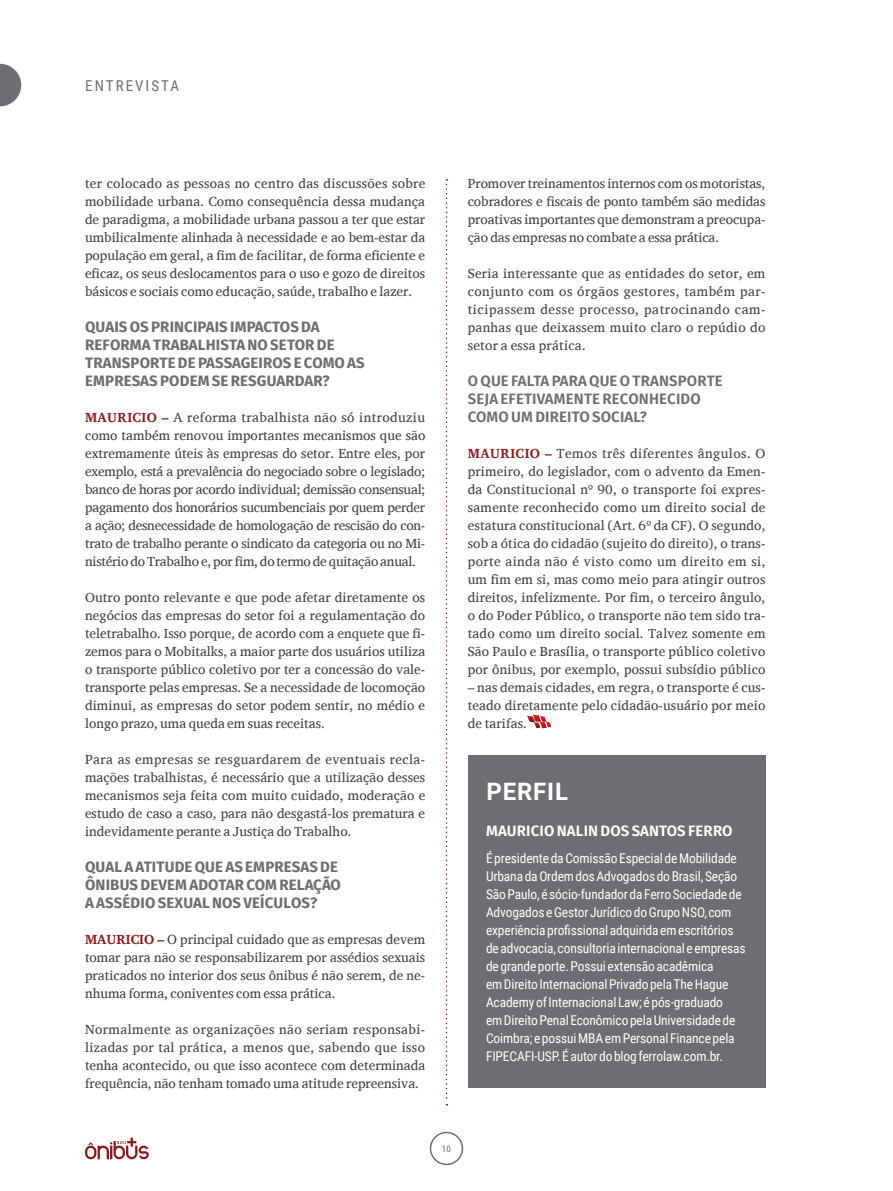
<style>
.page{position:relative;width:893px;height:1191px;background:#fff}
.page>*{position:absolute;margin:0;border:0;box-sizing:border-box;transform-origin:0 0}
.t1{font:700 24px "Roboto";letter-spacing:.035em;color:#fff}
.t2{font:700 15px/18px "Fira Sans";letter-spacing:.01em;color:#6d6e71}
.t3{font:600 15px/18px "Fira Sans";letter-spacing:.01em;color:#6d6e71}
.t4{font:600 15px "Fira Sans";letter-spacing:.01em;color:#fff}
.t5{font:15px "Roboto Condensed";letter-spacing:.135em;color:#6d6e71}
.t6{font:13.5px/18px "Charis SIL";color:#414042;text-align:justify}
.t7{font:13.5px/18px "Roboto Condensed";letter-spacing:-.01em;color:#fff}
.t8{font:9px "Roboto Condensed";color:#6d6e71}
.s1{font-weight:700;color:#891a1c}
</style>
<div class="page">
<svg style="left:446px;top:179px;width:1px;height:926px"></svg>
<div style="left:468px;top:755px;width:297px;height:332px;background:#6d6e71"></div>
<svg style="left:527px;top:714px;width:24px;height:14px"></svg>
<svg style="left:0;top:64px;width:21px;height:42px"></svg>
<svg style="left:85px;top:1137px;width:64px;height:22px"></svg>
<div style="left:430px;top:1131px;width:33px;height:34px;border:2px solid #6d6e71;border-radius:50%"></div>
<p class="t5" style="left:85px;top:75px;width:95px">ENTREVISTA</p>
<p class="t6" style="left:85px;top:174px;width:342px">ter colocado as pessoas no centro das discussões sobre mobilidade urbana. Como consequência dessa mudança de paradigma, a mobilidade urbana passou a ter que estar umbilicalmente alinhada à necessidade e ao bem-estar da população em geral, a fim de facilitar, de forma eficiente e eficaz, os seus deslocamentos para o uso e gozo de direitos básicos e sociais como educação, saúde, trabalho e lazer.</p>
<p class="t2" style="left:85px;top:318px;width:281px">QUAIS OS PRINCIPAIS IMPACTOS DA<br>REFORMA TRABALHISTA NO SETOR DE<br>TRANSPORTE DE PASSAGEIROS E COMO AS<br>EMPRESAS PODEM SE RESGUARDAR?</p>
<p class="t6" style="left:85px;top:408px;width:342px"><span class="s1">MAURICIO –</span> A reforma trabalhista não só introduziu como também renovou importantes mecanismos que são extremamente úteis às empresas do setor. Entre eles, por exemplo, está a prevalência do negociado sobre o legislado; banco de horas por acordo individual; demissão consensual; pagamento dos honorários sucumbenciais por quem perder a ação; desnecessidade de homologação de rescisão do con&shy;trato de trabalho perante o sindicato da categoria ou no Mi&shy;nistério do Trabalho e, por fim, do termo de quitação anual.</p>
<p class="t6" style="left:85px;top:588px;width:342px">Outro ponto relevante e que pode afetar diretamente os negócios das empresas do setor foi a regulamentação do teletrabalho. Isso porque, de acordo com a enquete que fi&shy;zemos para o Mobitalks, a maior parte dos usuários utiliza o transporte público coletivo por ter a concessão do vale&shy;transporte pelas empresas. Se a necessidade de locomoção diminui, as empresas do setor podem sentir, no médio e longo prazo, uma queda em suas receitas.</p>
<p class="t6" style="left:85px;top:750px;width:342px">Para as empresas se resguardarem de eventuais recla&shy;mações trabalhistas, é necessário que a utilização desses mecanismos seja feita com muito cuidado, moderação e estudo de caso a caso, para não desgastá-los prematura e indevidamente perante a Justiça do Trabalho.</p>
<p class="t2" style="left:85px;top:858px;width:257px">QUAL A ATITUDE QUE AS EMPRESAS DE<br>ÔNIBUS DEVEM ADOTAR COM RELAÇÃO<br>A ASSÉDIO SEXUAL NOS VEÍCULOS?</p>
<p class="t6" style="left:85px;top:930px;width:342px"><span class="s1">MAURICIO –</span> O principal cuidado que as empresas devem tomar para não se responsabilizarem por assédios sexuais praticados no interior dos seus ônibus é não serem, de ne&shy;nhuma forma, coniventes com essa prática.</p>
<p class="t6" style="left:85px;top:1020px;width:342px">Normalmente as organizações não seriam responsabi&shy;lizadas por tal prática, a menos que, sabendo que isso tenha acontecido, ou que isso acontece com determinada frequência, não tenham tomado uma atitude repreensiva.</p>
<p class="t6" style="left:468px;top:174px;width:299px">Promover treinamentos internos com os motoristas, cobradores e fiscais de ponto também são medidas proativas importantes que demonstram a preocupa&shy;ção das empresas no combate a essa prática.</p>
<p class="t6" style="left:468px;top:264px;width:299px">Seria interessante que as entidades do setor, em conjunto com os órgãos gestores, também par&shy;ticipassem desse processo, patrocinando cam&shy;panhas que deixassem muito claro o repúdio do setor a essa prática.</p>
<p class="t3" style="left:468px;top:372px;width:256px">O QUE FALTA PARA QUE O TRANSPORTE<br>SEJA EFETIVAMENTE RECONHECIDO<br>COMO UM DIREITO SOCIAL?</p>
<p class="t6" style="left:468px;top:444px;width:299px"><span class="s1">MAURICIO –</span> Temos três diferentes ângulos. O primeiro, do legislador, com o advento da Emen&shy;da Constitucional nº 90, o transporte foi expres&shy;samente reconhecido como um direito social de estatura constitucional (Art. 6º da CF). O segundo, sob a ótica do cidadão (sujeito do direito), o trans&shy;porte ainda não é visto como um direito em si, um fim em si, mas como meio para atingir outros direitos, infelizmente. Por fim, o terceiro ângulo, o do Poder Público, o transporte não tem sido tra&shy;tado como um direito social. Talvez somente em São Paulo e Brasília, o transporte público coletivo por ônibus, por exemplo, possui subsídio público</p>
<p class="t6" style="left:468px;top:678px;width:299px">– nas demais cidades, em regra, o transporte é cus&shy;teado diretamente pelo cidadão-usuário por meio de tarifas.</p>
<h1 class="t1" style="left:486px;top:775px;width:83px">PERFIL</h1>
<p class="t4" style="left:486px;top:820px;width:248px">MAURICIO NALIN DOS SANTOS FERRO</p>
<p class="t7" style="left:486px;top:849px;width:261px">É presidente da Comissão Especial de Mobilidade Urbana da Ordem dos Advogados do Brasil, Seção São Paulo, é sócio-fundador da Ferro Sociedade de Advogados e Gestor Jurídico do Grupo NSO, com experiência profissional adquirida em escritórios de advocacia, consultoria internacional e empresas de grande porte. Possui extensão acadêmica<br>em Direito Internacional Privado pela The Hague Academy of Internacional Law; é pós-graduado<br>em Direito Penal Econômico pela Universidade de Coimbra; e possui MBA em Personal Finance pela FIPECAFI-USP. É autor do blog ferrolaw.com.br.</p>
<p class="t8" style="left:442px;top:1142px;width:11px">10</p>
</div>
